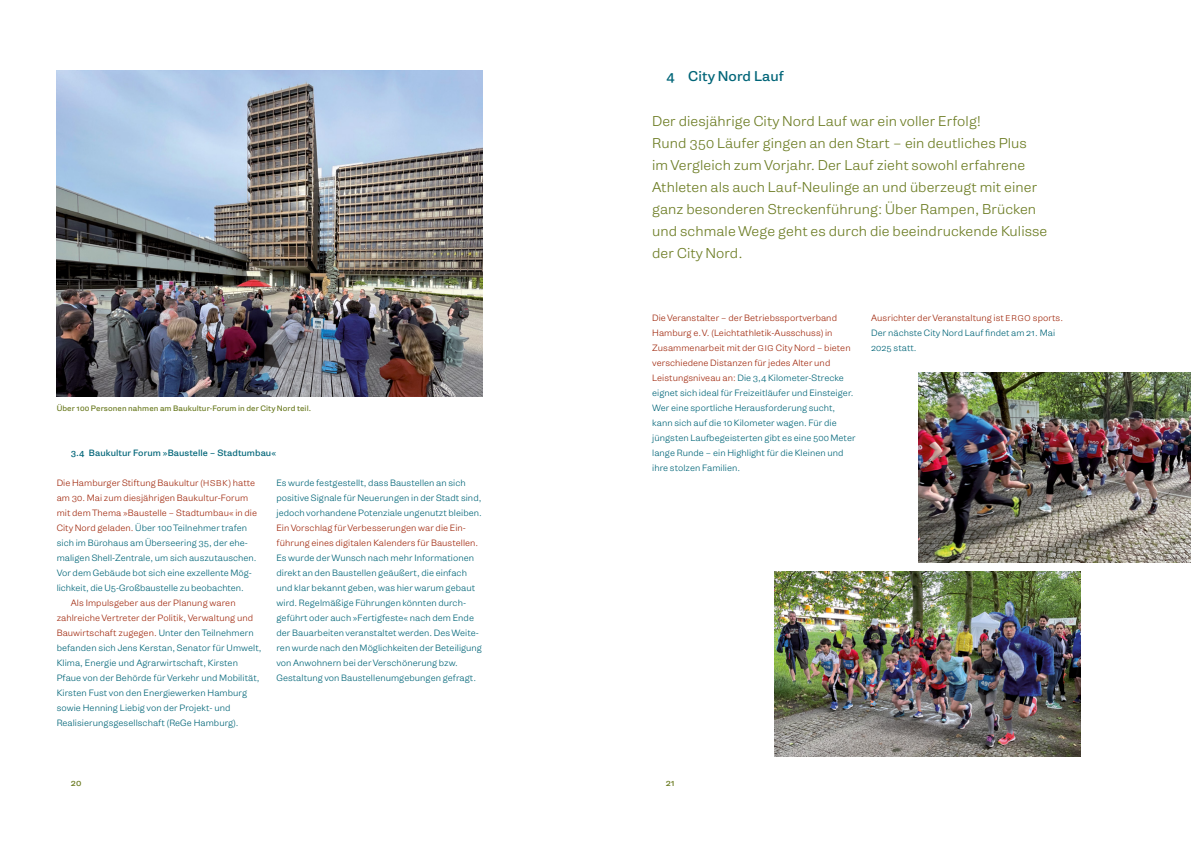
<style>
.page{position:relative;width:1191px;height:842px;background:#fff}
.page>*{position:absolute;margin:0;border:0;box-sizing:border-box;transform-origin:0 0}
.ue02_einleitungssatz{font:300 13.5px/22px "Gira Sans";letter-spacing:.005em;color:#6c7c23}
.ue01{font:13.5px "Gira Sans";letter-spacing:.005em;color:#006578}
.grund_oE{font:300 8.7px/15px "Gira Sans";letter-spacing:.005em;color:#006578}
.grund{font:300 8.7px/15px "Gira Sans";letter-spacing:.005em;color:#006578}
.ue02{font:8.7px "Gira Sans";letter-spacing:.005em;color:#006578}
.t1{font:8.7px "Gira Sans";color:#6c7c23}
.BU{font:7.5px "Gira Sans";letter-spacing:.01em;color:#6c7c23}
.s1{color:#a12a0f}
.s2{font-size:8px;color:#a12a0f}
</style>
<div class="page">
<img style="left:57px;top:71px;width:425px;height:325px">
<img style="left:774px;top:571px;width:306px;height:185px">
<img style="left:918px;top:373px;width:271px;height:189px">
<hr style="left:595px;top:0;width:1px;height:842px;background:#000">
<p class="BU" style="left:57px;top:403px;width:256px">Über 100 Personen nahmen am Baukultur-Forum in der City Nord teil.</p>
<p class="ue02" style="left:71px;top:447px;width:207px">3.4 Baukultur Forum »Baustelle – Stadtumbau«</p>
<p class="grund_oE" style="left:57px;top:475px;width:202px"><span class="s1">Die Hamburger Stiftung Baukultur (</span><span class="s2">HSBK</span><span class="s1">) hatte am 30. Mai zum diesjährigen Baukultur-Forum mit dem Thema »Baustelle – Stadtumbau« in die City Nord geladen.</span> Über 100 Teilnehmer trafen sich im Bürohaus am Überseering 35, der ehe&shy;maligen Shell-Zentrale, um sich auszutauschen.<br>Vor dem Gebäude bot sich eine exzellente Mög&shy;lichkeit, die U5-Großbaustelle zu beobachten.</p>
<p class="grund" style="left:57px;top:595px;width:206px;text-indent:14px"><span class="s1">Als Impulsgeber aus der Planung waren zahlreiche Vertreter der Politik, Verwaltung und Bauwirtschaft zugegen.</span> Unter den Teilnehmern befanden sich Jens Kerstan, Senator für Umwelt, Klima, Energie und Agrarwirtschaft, Kirsten Pfaue von der Behörde für Verkehr und Mobilität, Kirsten Fust von den Energiewerken Hamburg sowie Henning Liebig von der Projekt- und Realisierungsgesellschaft (ReGe Hamburg).</p>
<p class="grund_oE" style="left:276px;top:475px;width:207px">Es wurde festgestellt, dass Baustellen an sich positive Signale für Neuerungen in der Stadt sind, jedoch vorhandene Potenziale ungenutzt bleiben.<br><span class="s1">Ein Vorschlag für Verbesserungen war die Ein&shy;führung eines digitalen Kalenders für Baustellen.<br></span>Es wurde der Wunsch nach mehr Informationen direkt an den Baustellen geäußert, die einfach und klar bekannt geben, was hier warum gebaut wird. Regelmäßige Führungen könnten durch&shy;geführt oder auch »Fertigfeste« nach dem Ende der Bauarbeiten veranstaltet werden. Des Weite&shy;ren wurde nach den Möglichkeiten der Beteiligung von Anwohnern bei der Verschönerung bzw.<br>Gestaltung von Baustellenumgebungen gefragt.</p>
<p class="ue01" style="left:666px;top:67px;width:119px">4 City Nord Lauf</p>
<p class="ue02_einleitungssatz" style="left:652px;top:110px;width:397px">Der diesjährige City Nord Lauf war ein voller Erfolg!<br>Rund 350 Läufer gingen an den Start – ein deutliches Plus<br>im Vergleich zum Vorjahr. Der Lauf zieht sowohl erfahrene Athleten als auch Lauf-Neulinge an und überzeugt mit einer ganz besonderen Streckenführung: Über Rampen, Brücken und schmale Wege geht es durch die beeindruckende Kulisse der City Nord.</p>
<p class="grund_oE" style="left:652px;top:310px;width:205px"><span class="s1">Die Veranstalter – der Betriebssportverband Hamburg e.V. (Leichtathletik-Ausschuss) in Zusammenarbeit mit der</span> <span class="s2">GIG</span> <span class="s1">City Nord – bieten verschiedene Distanzen für jedes Alter und Leistungsniveau an:</span> Die 3,4 Kilometer-Strecke eignet sich ideal für Freizeitläufer und Einsteiger.<br>Wer eine sportliche Herausforderung sucht, kann sich auf die 10 Kilometer wagen. Für die jüngsten Laufbegeisterten gibt es eine 500 Meter lange Runde – ein Highlight für die Kleinen und ihre stolzen Familien.</p>
<p class="grund_oE" style="left:871px;top:310px;width:193px"><span class="s1">Ausrichter der Veranstaltung ist</span> <span class="s2">ERGO</span> <span class="s1">sports.<br></span>Der nächste City Nord Lauf findet am 21. Mai<br>2025 statt.</p>
<p class="t1" style="left:71px;top:777px;width:12px">20</p>
<p class="t1" style="left:665px;top:777px;width:11px">21</p>
</div>
